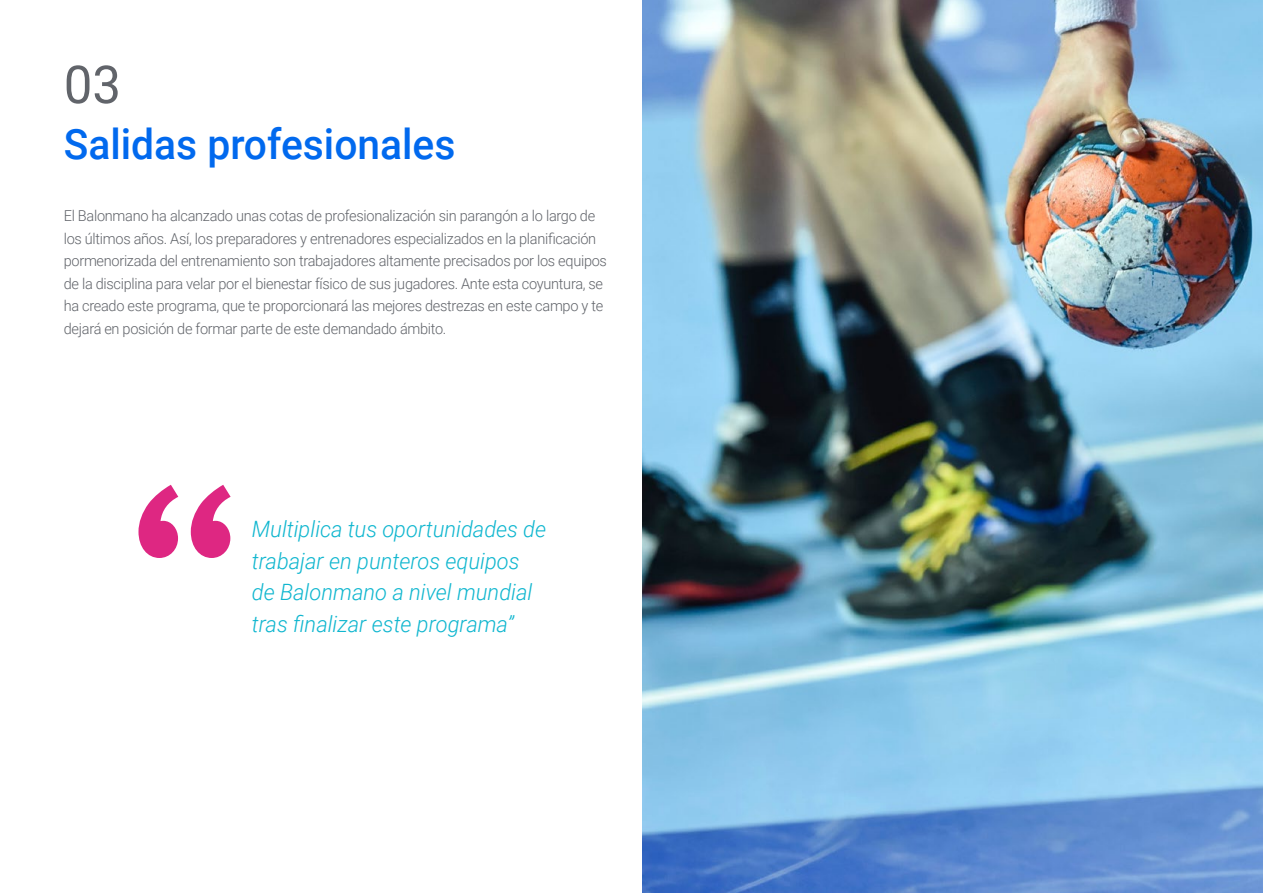
<style>
.page{position:relative;width:1263px;height:893px;background:#fff}
.page>*{position:absolute;margin:0;border:0;box-sizing:border-box;transform-origin:0 0}
.t1{font:52.5px "Roboto";color:#61646a}
.t2{font:500 42px "Roboto";color:#0169ee}
.t3{font:italic 300 22.5px/31.5px "Roboto";color:#0fb6cf}
.t4{font:300 15px/22.5px "Roboto";letter-spacing:-.02em;color:#61646a}
</style>
<div class="page">
<svg style="left:138px;top:485px;width:93px;height:73px"></svg>
<img style="left:642px;top:0;width:621px;height:893px">
<h1 class="t1" style="left:64px;top:48px;width:59px">03</h1>
<h2 class="t2" style="left:64px;top:115px;width:393px">Salidas profesionales</h2>
<p class="t4" style="left:64px;top:204px;width:545px">El Balonmano ha alcanzado unas cotas de profesionalización sin parangón a lo largo de los últimos años. Así, los preparadores y entrenadores especializados en la planificación pormenorizada del entrenamiento son trabajadores altamente precisados por los equipos de la disciplina para velar por el bienestar físico de sus jugadores. Ante esta coyuntura, se ha creado este programa, que te proporcionará las mejores destrezas en este campo y te dejará en posición de formar parte de este demandado ámbito.</p>
<h3 class="t3" style="left:252px;top:513px;width:296px">Multiplica tus oportunidades de trabajar en punteros equipos de Balonmano a nivel mundial tras finalizar este programa”</h3>
</div>
